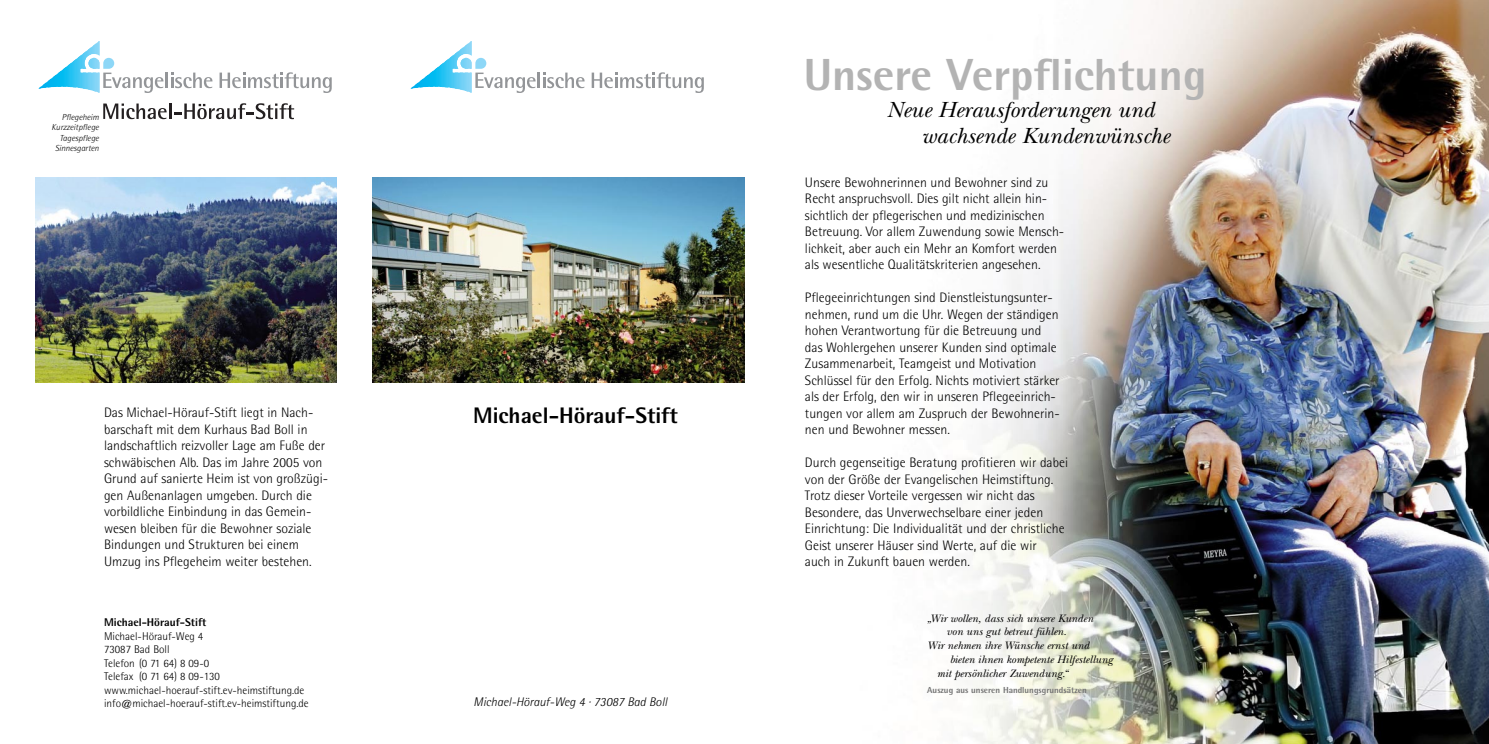
<style>
.page{position:relative;width:1489px;height:744px;background:#fff}
.page>*{position:absolute;margin:0;border:0;box-sizing:border-box;transform-origin:0 0}
.t1{font:800 45px "Agfa Rotis Semisans";color:#b3b3b3}
.t2{font:italic 22.88px/26.5px "New Baskerville";color:#000}
.t3{font:800 22.5px "Agfa Rotis Semisans";color:#000}
.t4{font:300 13.75px/16.5px "Agfa Rotis Semisans";color:#000}
.t5{font:italic 300 12.5px "Agfa Rotis Semisans";color:#000}
.t6{font:300 11.25px/13.5px "Agfa Rotis Semisans";color:#000}
.t7{font:italic 11.25px "New Baskerville";color:#000}
.t8{font:800 11.25px "Agfa Rotis Semisans";color:#000}
.t9{font:italic 300 8.75px/10.5px "Agfa Rotis Semisans";color:#000;text-align:right}
.t10{font:800 8.75px "Agfa Rotis Semisans";color:#737373}
</style>
<div class="page">
<img style="left:84px;top:0;width:1404px;height:744px">
<img style="left:35px;top:177px;width:302px;height:206px">
<img style="left:372px;top:177px;width:372px;height:206px">
<svg style="left:103px;top:73px;width:109px;height:20px"></svg>
<svg style="left:220px;top:72px;width:112px;height:21px"></svg>
<hr style="left:99px;top:41px;width:1px;height:52px;background:#8dd7f7">
<hr style="left:38px;top:41px;width:1px;height:52px;background:#00aeef">
<hr style="left:39px;top:41px;width:2px;height:52px;background:#00aeef">
<hr style="left:41px;top:41px;width:1px;height:52px;background:#00afef">
<hr style="left:42px;top:41px;width:1px;height:52px;background:#00b0ef">
<hr style="left:43px;top:41px;width:1px;height:52px;background:#00b1ef">
<hr style="left:44px;top:41px;width:2px;height:52px;background:#00b1ef">
<hr style="left:46px;top:41px;width:1px;height:52px;background:#00b2ef">
<hr style="left:47px;top:41px;width:1px;height:52px;background:#00b3ef">
<hr style="left:48px;top:41px;width:1px;height:52px;background:#00b3ef">
<hr style="left:49px;top:41px;width:2px;height:52px;background:#00b4ef">
<hr style="left:51px;top:41px;width:1px;height:52px;background:#00b5f0">
<hr style="left:52px;top:41px;width:1px;height:52px;background:#00b6f0">
<hr style="left:53px;top:41px;width:1px;height:52px;background:#00b6f0">
<hr style="left:55px;top:41px;width:1px;height:52px;background:#00b7f0">
<hr style="left:56px;top:41px;width:1px;height:52px;background:#00b8f0">
<hr style="left:57px;top:41px;width:1px;height:52px;background:#00b9f1">
<hr style="left:58px;top:41px;width:1px;height:52px;background:#00baf1">
<hr style="left:60px;top:41px;width:1px;height:52px;background:#00baf1">
<hr style="left:61px;top:41px;width:1px;height:52px;background:#00bbf1">
<hr style="left:62px;top:41px;width:1px;height:52px;background:#00bcf1">
<hr style="left:63px;top:41px;width:1px;height:52px;background:#01bdf2">
<hr style="left:65px;top:41px;width:1px;height:52px;background:#06bef2">
<hr style="left:66px;top:41px;width:1px;height:52px;background:#0bbef2">
<hr style="left:67px;top:41px;width:1px;height:52px;background:#10bff2">
<hr style="left:68px;top:41px;width:1px;height:52px;background:#15c0f2">
<hr style="left:70px;top:41px;width:1px;height:52px;background:#1cc1f3">
<hr style="left:71px;top:41px;width:1px;height:52px;background:#21c2f3">
<hr style="left:72px;top:41px;width:1px;height:52px;background:#26c3f3">
<hr style="left:73px;top:41px;width:1px;height:52px;background:#2bc4f3">
<hr style="left:75px;top:41px;width:1px;height:52px;background:#31c5f3">
<hr style="left:76px;top:41px;width:1px;height:52px;background:#36c6f4">
<hr style="left:77px;top:41px;width:1px;height:52px;background:#3bc7f4">
<hr style="left:78px;top:41px;width:1px;height:52px;background:#40c7f4">
<hr style="left:80px;top:41px;width:1px;height:52px;background:#45c8f4">
<hr style="left:81px;top:41px;width:1px;height:52px;background:#4ac9f4">
<hr style="left:82px;top:41px;width:1px;height:52px;background:#51caf5">
<hr style="left:83px;top:41px;width:1px;height:52px;background:#56cbf5">
<hr style="left:85px;top:41px;width:1px;height:52px;background:#5bccf5">
<hr style="left:86px;top:41px;width:1px;height:52px;background:#60cdf5">
<hr style="left:87px;top:41px;width:1px;height:52px;background:#65cef5">
<hr style="left:88px;top:41px;width:1px;height:52px;background:#6bcff6">
<hr style="left:90px;top:41px;width:1px;height:52px;background:#70d0f6">
<hr style="left:91px;top:41px;width:1px;height:52px;background:#74d1f6">
<hr style="left:92px;top:41px;width:1px;height:52px;background:#78d2f6">
<hr style="left:93px;top:41px;width:1px;height:52px;background:#7cd3f6">
<hr style="left:95px;top:41px;width:1px;height:52px;background:#80d4f7">
<hr style="left:96px;top:41px;width:1px;height:52px;background:#85d5f7">
<hr style="left:97px;top:41px;width:1px;height:52px;background:#89d6f7">
<hr style="left:98px;top:41px;width:1px;height:52px;background:#8dd7f7">
<div style="left:103px;top:58px;width:11px;height:11px;background:#8dd7f7;border-radius:5px"></div>
<svg style="left:103px;top:103px;width:191px;height:16px"></svg>
<svg style="left:475px;top:73px;width:110px;height:20px"></svg>
<svg style="left:592px;top:72px;width:112px;height:21px"></svg>
<hr style="left:410px;top:41px;width:1px;height:52px;background:#00aeef">
<hr style="left:412px;top:41px;width:1px;height:52px;background:#00aeef">
<hr style="left:413px;top:41px;width:1px;height:52px;background:#00afef">
<hr style="left:414px;top:41px;width:1px;height:52px;background:#00b0ef">
<hr style="left:415px;top:41px;width:1px;height:52px;background:#00b1ef">
<hr style="left:417px;top:41px;width:1px;height:52px;background:#00b1ef">
<hr style="left:418px;top:41px;width:1px;height:52px;background:#00b2ef">
<hr style="left:419px;top:41px;width:1px;height:52px;background:#00b3ef">
<hr style="left:420px;top:41px;width:1px;height:52px;background:#00b3ef">
<hr style="left:422px;top:41px;width:1px;height:52px;background:#00b4ef">
<hr style="left:423px;top:41px;width:1px;height:52px;background:#00b5f0">
<hr style="left:424px;top:41px;width:1px;height:52px;background:#00b6f0">
<hr style="left:425px;top:41px;width:1px;height:52px;background:#00b6f0">
<hr style="left:427px;top:41px;width:1px;height:52px;background:#00b7f0">
<hr style="left:428px;top:41px;width:1px;height:52px;background:#00b8f0">
<hr style="left:429px;top:41px;width:1px;height:52px;background:#00b9f1">
<hr style="left:430px;top:41px;width:2px;height:52px;background:#00baf1">
<hr style="left:432px;top:41px;width:1px;height:52px;background:#00baf1">
<hr style="left:433px;top:41px;width:1px;height:52px;background:#00bbf1">
<hr style="left:434px;top:41px;width:1px;height:52px;background:#00bcf1">
<hr style="left:435px;top:41px;width:2px;height:52px;background:#01bdf2">
<hr style="left:437px;top:41px;width:1px;height:52px;background:#06bef2">
<hr style="left:438px;top:41px;width:1px;height:52px;background:#0bbef2">
<hr style="left:439px;top:41px;width:1px;height:52px;background:#10bff2">
<hr style="left:440px;top:41px;width:2px;height:52px;background:#15c0f2">
<hr style="left:442px;top:41px;width:1px;height:52px;background:#1cc1f3">
<hr style="left:443px;top:41px;width:1px;height:52px;background:#21c2f3">
<hr style="left:444px;top:41px;width:1px;height:52px;background:#26c3f3">
<hr style="left:445px;top:41px;width:2px;height:52px;background:#2bc4f3">
<hr style="left:447px;top:41px;width:1px;height:52px;background:#31c5f3">
<hr style="left:448px;top:41px;width:1px;height:52px;background:#36c6f4">
<hr style="left:449px;top:41px;width:1px;height:52px;background:#3bc7f4">
<hr style="left:450px;top:41px;width:2px;height:52px;background:#40c7f4">
<hr style="left:452px;top:41px;width:1px;height:52px;background:#45c8f4">
<hr style="left:453px;top:41px;width:1px;height:52px;background:#4ac9f4">
<hr style="left:454px;top:41px;width:1px;height:52px;background:#51caf5">
<hr style="left:455px;top:41px;width:2px;height:52px;background:#56cbf5">
<hr style="left:457px;top:41px;width:1px;height:52px;background:#5bccf5">
<hr style="left:458px;top:41px;width:1px;height:52px;background:#60cdf5">
<hr style="left:459px;top:41px;width:1px;height:52px;background:#65cef5">
<hr style="left:460px;top:41px;width:2px;height:52px;background:#6bcff6">
<hr style="left:462px;top:41px;width:1px;height:52px;background:#70d0f6">
<hr style="left:463px;top:41px;width:1px;height:52px;background:#74d1f6">
<hr style="left:464px;top:41px;width:1px;height:52px;background:#78d2f6">
<hr style="left:465px;top:41px;width:2px;height:52px;background:#7cd3f6">
<hr style="left:467px;top:41px;width:1px;height:52px;background:#80d4f7">
<hr style="left:468px;top:41px;width:1px;height:52px;background:#85d5f7">
<hr style="left:469px;top:41px;width:1px;height:52px;background:#89d6f7">
<hr style="left:470px;top:41px;width:2px;height:52px;background:#8dd7f7">
<div style="left:475px;top:58px;width:11px;height:11px;background:#8dd7f7;border-radius:5px"></div>
<p class="t9" style="left:52px;top:112px;width:49px">Pflegeheim<br>Kurzzeitpflege<br>Tagespflege<br>Sinnesgarten</p>
<p class="t4" style="left:104px;top:405px;width:226px">Das Michael-Hörauf-Stift liegt in Nach&shy;barschaft mit dem Kurhaus Bad Boll in landschaftlich reizvoller Lage am Fuße der schwäbischen Alb. Das im Jahre 2005 von Grund auf sanierte Heim ist von großzügi&shy;gen Außenanlagen umgeben. Durch die vorbildliche Einbindung in das Gemein&shy;wesen bleiben für die Bewohner soziale Bindungen und Strukturen bei einem Umzug ins Pflegeheim weiter bestehen.</p>
<p class="t8" style="left:104px;top:618px;width:104px">Michael-Hörauf-Stift</p>
<p class="t6" style="left:104px;top:630px;width:206px">Michael-Hörauf-Weg 4<br>73087 Bad Boll<br>Telefon (0 71 64) 8 09-0<br>Telefax (0 71 64) 8 09-130 www.michael-hoerauf-stift.ev-heimstiftung.de info@michael-hoerauf-stift.ev-heimstiftung.de</p>
<h3 class="t3" style="left:473px;top:407px;width:206px">Michael-Hörauf-Stift</h3>
<p class="t5" style="left:474px;top:697px;width:195px">Michael-Hörauf-Weg 4 · 73087 Bad Boll</p>
<h1 class="t1" style="left:804px;top:58px;width:404px">Unsere Verpflichtung</h1>
<h2 class="t2" style="left:921px;top:99px;width:250px;text-indent:-35px">Neue Herausforderungen und wachsende Kundenwünsche</h2>
<p class="t4" style="left:805px;top:175px;width:261px">Unsere Bewohnerinnen und Bewohner sind zu Recht anspruchsvoll. Dies gilt nicht allein hin&shy;sichtlich der pflegerischen und medizinischen Betreuung. Vor allem Zuwendung sowie Mensch&shy;lichkeit, aber auch ein Mehr an Komfort werden als wesentliche Qualitätskriterien angesehen.</p>
<p class="t4" style="left:805px;top:290px;width:256px">Pflegeeinrichtungen sind Dienstleistungsunter&shy;nehmen, rund um die Uhr. Wegen der ständigen hohen Verantwortung für die Betreuung und das Wohlergehen unserer Kunden sind optimale Zusammenarbeit, Teamgeist und Motivation Schlüssel für den Erfolg. Nichts motiviert stärker als der Erfolg, den wir in unseren Pflegeeinrich&shy;tungen vor allem am Zuspruch der Bewohnerin&shy;nen und Bewohner messen.</p>
<p class="t4" style="left:805px;top:455px;width:265px">Durch gegenseitige Beratung profitieren wir dabei von der Größe der Evangelischen Heimstiftung.<br>Trotz dieser Vorteile vergessen wir nicht das Besondere, das Unverwechselbare einer jeden Einrichtung: Die Individualität und der christliche Geist unserer Häuser sind Werte, auf die wir<br>auch in Zukunft bauen werden.</p>
<p class="t7" style="left:927px;top:614px;width:168px">„Wir wollen, dass sich unsere Kunden</p>
<p class="t7" style="left:946px;top:628px;width:122px">von uns gut betreut fühlen.</p>
<p class="t7" style="left:927px;top:642px;width:164px">Wir nehmen ihre Wünsche ernst und</p>
<p class="t7" style="left:950px;top:655px;width:165px">bieten ihnen kompetente Hilfestellung</p>
<p class="t7" style="left:937px;top:669px;width:133px">mit persönlicher Zuwendung.“</p>
<p class="t10" style="left:927px;top:687px;width:161px">Auszug aus unseren Handlungsgrundsätzen</p>
</div>
